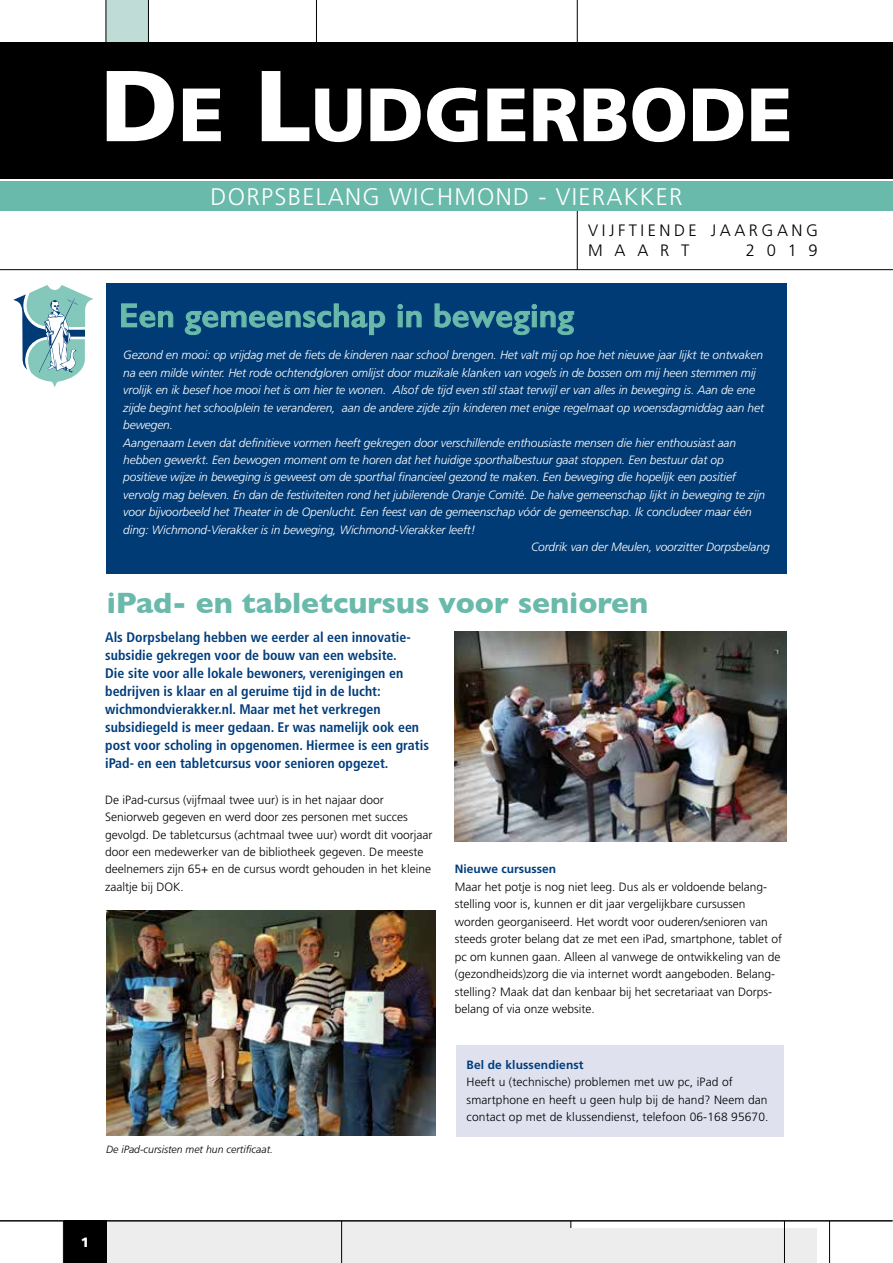
<style>
.page{position:relative;width:893px;height:1263px;background:#fff}
.page>*{position:absolute;margin:0;border:0;box-sizing:border-box;transform-origin:0 0}
.t1{font:900 75.3px "Frutiger";color:#fff}
.t2{font:600 33.75px "Gill Sans";letter-spacing:.01em;color:#6abaab}
.t3{font:700 30px "Gill Sans";color:#6abaab}
.t4{font:300 24px "Frutiger";letter-spacing:.055em;color:#fff}
.t5{font:300 16.5px/19.5px "Frutiger";letter-spacing:.215em;color:#000}
.t6{font:700 condensed 13.8px/18px "Frutiger";color:#003d7c}
.t7{font:900 13.5px "Frutiger";color:#fff}
.t8{font:italic 300 12px "Frutiger";letter-spacing:-.01em;color:#fff}
.t9{font:300 12px/17.4px "Frutiger";color:#000}
.t10{font:700 12px "Frutiger";letter-spacing:.01em;color:#003d7c}
.t11{font:italic 300 10.5px "Frutiger";color:#000}
.s1{font-size:100.5px}
</style>
<div class="page">
<div style="left:106px;top:0;width:42px;height:43px;background:#bfddd6"></div>
<div style="left:106px;top:1221px;width:465px;height:42px;background:#ededed"></div>
<hr style="left:106px;top:0;width:1px;height:43px;background:#000">
<hr style="left:63px;top:1221px;width:1px;height:42px;background:#000">
<hr style="left:829px;top:1221px;width:1px;height:42px;background:#000">
<hr style="left:106px;top:1220px;width:1px;height:43px;background:#000">
<hr style="left:570px;top:1221px;width:1px;height:42px;background:#000">
<hr style="left:316px;top:0;width:1px;height:43px;background:#000">
<hr style="left:148px;top:0;width:1px;height:43px;background:#000">
<img style="left:106px;top:910px;width:329px;height:225px">
<hr style="left:577px;top:201px;width:1px;height:69px;background:#000">
<hr style="left:577px;top:0;width:1px;height:134px;background:#000">
<div style="left:0;top:43px;width:893px;height:136px;background:#000"></div>
<div style="left:0;top:181px;width:893px;height:29px;background:#6abaab"></div>
<hr style="left:0;top:269px;width:893px;height:1px;background:#000">
<div style="left:371px;top:1229px;width:445px;height:34px;background:#ededed"></div>
<hr style="left:0;top:1220px;width:893px;height:1px;background:#000">
<hr style="left:341px;top:1221px;width:1px;height:42px;background:#000">
<div style="left:64px;top:1220px;width:42px;height:43px;background:#000"></div>
<hr style="left:784px;top:1221px;width:1px;height:42px;background:#000">
<svg style="left:13px;top:285px;width:81px;height:102px"></svg>
<div style="left:106px;top:284px;width:681px;height:290px;background:#003b75"></div>
<svg style="left:121px;top:303px;width:52px;height:25px"></svg>
<svg style="left:185px;top:303px;width:200px;height:32px"></svg>
<svg style="left:397px;top:304px;width:25px;height:23px"></svg>
<svg style="left:434px;top:303px;width:140px;height:32px"></svg>
<div style="left:456px;top:1045px;width:328px;height:91px;background:#dfe1ef"></div>
<img style="left:455px;top:631px;width:332px;height:211px">
<h1 class="t1" style="left:100px;top:69px;width:694px"><span class="s1">D</span>E <span class="s1">L</span>UDGERBODE</h1>
<h3 class="t4" style="left:211px;top:183px;width:473px">DORPSBELANG WICHMOND - VIERAKKER</h3>
<h3 class="t5" style="left:588px;top:221px;width:231px">VIJFTIENDE JAARGANG<br>MAART</h3>
<h3 class="t5" style="left:746px;top:240px;width:73px">2019</h3>
<h2 class="t2" style="left:119px;top:295px;width:456px">Een gemeenschap in beweging</h2>
<p class="t8" style="left:123px;top:348px;width:641px">Gezond en mooi: op vrijdag met de fiets de kinderen naar school brengen. Het valt mij op hoe het nieuwe jaar lijkt te ontwaken</p>
<p class="t8" style="left:123px;top:366px;width:634px">na een milde winter. Het rode ochtendgloren omlijst door muzikale klanken van vogels in de bossen om mij heen stemmen mij</p>
<p class="t8" style="left:123px;top:383px;width:633px">vrolijk en ik besef hoe mooi het is om hier te wonen. Alsof de tijd even stil staat terwijl er van alles in beweging is. Aan de ene</p>
<p class="t8" style="left:123px;top:401px;width:642px">zijde begint het schoolplein te veranderen, aan de andere zijde zijn kinderen met enige regelmaat op woensdagmiddag aan het</p>
<p class="t8" style="left:123px;top:418px;width:51px">bewegen.</p>
<p class="t8" style="left:123px;top:436px;width:614px">Aangenaam Leven dat definitieve vormen heeft gekregen door verschillende enthousiaste mensen die hier enthousiast aan</p>
<p class="t8" style="left:123px;top:453px;width:602px">hebben gewerkt. Een bewogen moment om te horen dat het huidige sporthalbestuur gaat stoppen. Een bestuur dat op</p>
<p class="t8" style="left:123px;top:470px;width:614px">positieve wijze in beweging is geweest om de sporthal financieel gezond te maken. Een beweging die hopelijk een positief</p>
<p class="t8" style="left:123px;top:488px;width:643px">vervolg mag beleven. En dan de festiviteiten rond het jubilerende Oranje Comité. De halve gemeenschap lijkt in beweging te zijn</p>
<p class="t8" style="left:123px;top:505px;width:630px">voor bijvoorbeeld het Theater in de Openlucht. Een feest van de gemeenschap vóór de gemeenschap. Ik concludeer maar één</p>
<p class="t8" style="left:123px;top:523px;width:354px">ding: Wichmond-Vierakker is in beweging, Wichmond-Vierakker leeft!</p>
<p class="t8" style="left:531px;top:540px;width:240px">Cordrik van der Meulen, voorzitter Dorpsbelang</p>
<h3 class="t3" style="left:107px;top:579px;width:543px">iPad- en tabletcursus voor senioren</h3>
<p class="t6" style="left:105px;top:628px;width:325px">Als Dorpsbelang hebben we eerder al een innovatie&shy;subsidie gekregen voor de bouw van een website.<br>Die site voor alle lokale bewoners, verenigingen en bedrijven is klaar en al geruime tijd in de lucht: wichmondvierakker.nl. Maar met het verkregen subsidiegeld is meer gedaan. Er was namelijk ook een post voor scholing in opgenomen. Hiermee is een gratis iPad- en een tabletcursus voor senioren opgezet.</p>
<p class="t9" style="left:105px;top:791px;width:329px">De iPad-cursus (vijfmaal twee uur) is in het najaar door Seniorweb gegeven en werd door zes personen met succes gevolgd. De tabletcursus (achtmaal twee uur) wordt dit voorjaar door een medewerker van de bibliotheek gegeven. De meeste deelnemers zijn 65+ en de cursus wordt gehouden in het kleine zaaltje bij DOK.</p>
<p class="t11" style="left:106px;top:1143px;width:168px">De iPad-cursisten met hun certificaat.</p>
<p class="t10" style="left:455px;top:862px;width:103px">Nieuwe cursussen</p>
<p class="t9" style="left:455px;top:878px;width:329px">Maar het potje is nog niet leeg. Dus als er voldoende belang&shy;stelling voor is, kunnen er dit jaar vergelijkbare cursussen worden georganiseerd. Het wordt voor ouderen/senioren van steeds groter belang dat ze met een iPad, smartphone, tablet of pc om kunnen gaan. Alleen al vanwege de ontwikkeling van de (gezondheids)zorg die via internet wordt aangeboden. Belang&shy;stelling? Maak dat dan kenbaar bij het secretariaat van Dorps&shy;belang of via onze website.</p>
<p class="t10" style="left:467px;top:1058px;width:118px">Bel de klussendienst</p>
<p class="t9" style="left:467px;top:1073px;width:303px">Heeft u (technische) problemen met uw pc, iPad of smartphone en heeft u geen hulp bij de hand? Neem dan contact op met de klussendienst, telefoon 06-168 95670.</p>
<p class="t7" style="left:81px;top:1234px;width:10px">1</p>
</div>
